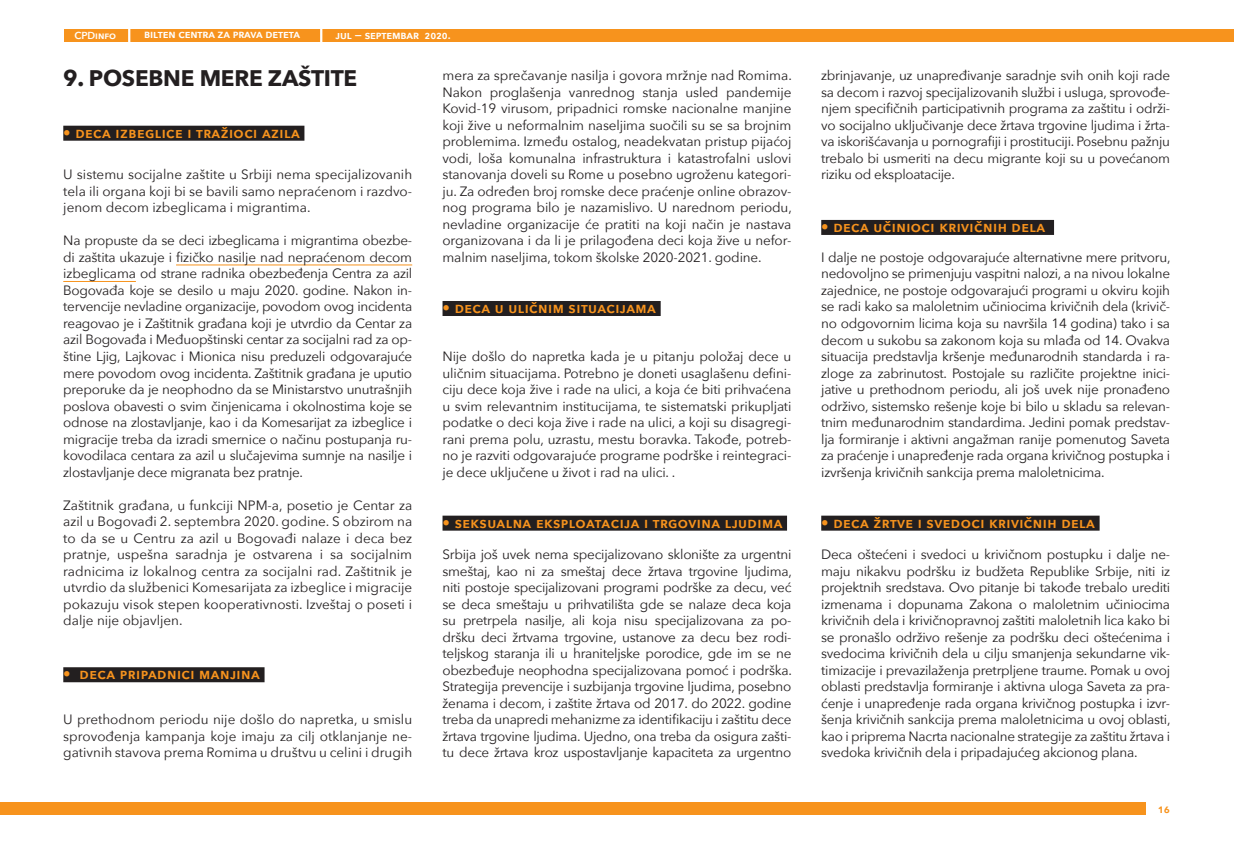
<style>
.page{position:relative;width:1234px;height:851px;background:#fff}
.page>*{position:absolute;margin:0;border:0;box-sizing:border-box;transform-origin:0 0}
.t1{font:700 22.5px "Avenir Next";letter-spacing:-.01em;color:#231f20}
.t2{font:600 15px "Avenir Next";letter-spacing:.03em;color:#f7931d}
.t3{font:13.5px/16.5px "Avenir Next";letter-spacing:-.02em;color:#231f20;text-align:justify}
.t4{font:600 12px "Avenir Next";color:#f7931d}
.t5{font:600 11.4px "Avenir Next";letter-spacing:-.01em;color:#fff}
.t6{font:600 10.2px "Avenir Next";letter-spacing:-.01em;color:#fff}
</style>
<div class="page">
<div style="left:64px;top:29px;width:1169px;height:13px;background:#f7931d"></div>
<div style="left:0;top:802px;width:1145px;height:13px;background:#f7931d"></div>
<svg style="left:128px;top:29px;width:2px;height:13px"></svg>
<svg style="left:320px;top:29px;width:2px;height:13px"></svg>
<div style="left:63px;top:126px;width:241px;height:15px;background:#231f20"></div>
<hr style="left:176px;top:264px;width:236px;height:1px;background:#f7931d">
<hr style="left:63px;top:281px;width:73px;height:1px;background:#f7931d">
<div style="left:63px;top:667px;width:201px;height:15px;background:#231f20"></div>
<div style="left:442px;top:301px;width:218px;height:15px;background:#231f20"></div>
<div style="left:442px;top:515px;width:344px;height:15px;background:#231f20"></div>
<div style="left:821px;top:220px;width:232px;height:15px;background:#231f20"></div>
<div style="left:821px;top:515px;width:278px;height:15px;background:#231f20"></div>
<p class="t6" style="left:75px;top:27px;width:43px">CPDinfo</p>
<p class="t5" style="left:144px;top:24px;width:157px">bilten centra za prava deteta</p>
<p class="t5" style="left:335px;top:25px;width:116px">jul − septembar 2020.</p>
<h1 class="t1" style="left:63px;top:59px;width:295px">9. POSEBNE MERE ZAŠTITE</h1>
<p class="t2" style="left:63px;top:120px;width:238px">• deca izbeglice i tražioci azila</p>
<p class="t3" style="left:63px;top:166px;width:350px">U sistemu socijalne zaštite u Srbiji nema specijalizovanih tela ili organa koji bi se bavili samo nepraćenom i razdvo&shy;jenom decom izbeglicama i migrantima.</p>
<p class="t3" style="left:63px;top:232px;width:350px">Na propuste da se deci izbeglicama i migrantima obezbe&shy;di zaštita ukazuje i fizičko nasilje nad nepraćenom decom izbeglicama od strane radnika obezbeđenja Centra za azil Bogovađa koje se desilo u maju 2020. godine. Nakon in&shy;tervencije nevladine organizacije, povodom ovog incidenta reagovao je i Zaštitnik građana koji je utvrdio da Centar za azil Bogovađa i Međuopštinski centar za socijalni rad za op&shy;štine Ljig, Lajkovac i Mionica nisu preduzeli odgovarajuće mere povodom ovog incidenta. Zaštitnik građana je uputio preporuke da je neophodno da se Ministarstvo unutrašnjih poslova obavesti o svim činjenicama i okolnostima koje se odnose na zlostavljanje, kao i da Komesarijat za izbeglice i migracije treba da izradi smernice o načinu postupanja ru&shy;kovodilaca centara za azil u slučajevima sumnje na nasilje i zlostavljanje dece migranata bez pratnje.</p>
<p class="t3" style="left:63px;top:496px;width:350px">Zaštitnik građana, u funkciji NPM-a, posetio je Centar za azil u Bogovađi 2. septembra 2020. godine. S obzirom na to da se u Centru za azil u Bogovađi nalaze i deca bez pratnje, uspešna saradnja je ostvarena i sa socijalnim radnicima iz lokalnog centra za socijalni rad. Zaštitnik je utvrdio da službenici Komesarijata za izbeglice i migracije pokazuju visok stepen kooperativnosti. Izveštaj o poseti i dalje nije objavljen.</p>
<p class="t2" style="left:63px;top:661px;width:198px">• deca pripadnici manjina</p>
<p class="t3" style="left:63px;top:710px;width:350px">U prethodnom periodu nije došlo do napretka, u smislu sprovođenja kampanja koje imaju za cilj otklanjanje ne&shy;gativnih stavova prema Romima u društvu u celini i drugih</p>
<p class="t3" style="left:442px;top:67px;width:351px">mera za sprečavanje nasilja i govora mržnje nad Romima.<br>Nakon proglašenja vanrednog stanja usled pandemije Kovid-19 virusom, pripadnici romske nacionalne manjine koji žive u neformalnim naseljima suočili su se sa brojnim problemima. Između ostalog, neadekvatan pristup pijaćoj vodi, loša komunalna infrastruktura i katastrofalni uslovi stanovanja doveli su Rome u posebno ugroženu kategori&shy;ju. Za određen broj romske dece praćenje online obrazov&shy;nog programa bilo je nazamislivo. U narednom periodu, nevladine organizacije će pratiti na koji način je nastava organizovana i da li je prilagođena deci koja žive u nefor&shy;malnim naseljima, tokom školske 2020-2021. godine.</p>
<p class="t2" style="left:442px;top:295px;width:215px">• deca u uličnim situacijama</p>
<p class="t3" style="left:442px;top:347px;width:350px">Nije došlo do napretka kada je u pitanju položaj dece u uličnim situacijama. Potrebno je doneti usaglašenu defini&shy;ciju dece koja žive i rade na ulici, a koja će biti prihvaćena u svim relevantnim institucijama, te sistematski prikupljati podatke o deci koja žive i rade na ulici, a koji su disagregi&shy;rani prema polu, uzrastu, mestu boravka. Takođe, potreb&shy;no je razviti odgovarajuće programe podrške i reintegraci&shy;je dece uključene u život i rad na ulici. .</p>
<p class="t2" style="left:442px;top:509px;width:341px">• seksualna eksploatacija i trgovina ljudima</p>
<p class="t3" style="left:442px;top:545px;width:351px">Srbija još uvek nema specijalizovano sklonište za urgentni smeštaj, kao ni za smeštaj dece žrtava trgovine ljudima, niti postoje specijalizovani programi podrške za decu, već se deca smeštaju u prihvatilišta gde se nalaze deca koja su pretrpela nasilje, ali koja nisu specijalizovana za po&shy;dršku deci žrtvama trgovine, ustanove za decu bez rodi&shy;teljskog staranja ili u hraniteljske porodice, gde im se ne obezbeđuje neophodna specijalizovana pomoć i podrška.<br>Strategija prevencije i suzbijanja trgovine ljudima, posebno ženama i decom, i zaštite žrtava od 2017. do 2022. godine treba da unapredi mehanizme za identifikaciju i zaštitu dece žrtava trgovine ljudima. Ujedno, ona treba da osigura zašti&shy;tu dece žrtava kroz uspostavljanje kapaciteta za urgentno</p>
<p class="t3" style="left:821px;top:67px;width:350px">zbrinjavanje, uz unapređivanje saradnje svih onih koji rade sa decom i razvoj specijalizovanih službi i usluga, sprovođe&shy;njem specifičnih participativnih programa za zaštitu i održi&shy;vo socijalno uključivanje dece žrtava trgovine ljudima i žrta&shy;va iskorišćavanja u pornografiji i prostituciji. Posebnu pažnju trebalo bi usmeriti na decu migrante koji su u povećanom riziku od eksploatacije.</p>
<p class="t2" style="left:821px;top:214px;width:225px">• deca učinioci krivičnih dela</p>
<p class="t3" style="left:821px;top:248px;width:351px">I dalje ne postoje odgovarajuće alternativne mere pritvoru, nedovoljno se primenjuju vaspitni nalozi, a na nivou lokalne zajednice, ne postoje odgovarajući programi u okviru kojih se radi kako sa maloletnim učiniocima krivičnih dela (krivič&shy;no odgovornim licima koja su navršila 14 godina) tako i sa decom u sukobu sa zakonom koja su mlađa od 14. Ovakva situacija predstavlja kršenje međunarodnih standarda i ra&shy;zloge za zabrinutost. Postojale su različite projektne inici&shy;jative u prethodnom periodu, ali još uvek nije pronađeno održivo, sistemsko rešenje koje bi bilo u skladu sa relevan&shy;tnim međunarodnim standardima. Jedini pomak predstav&shy;lja formiranje i aktivni angažman ranije pomenutog Saveta za praćenje i unapređenje rada organa krivičnog postupka i izvršenja krivičnih sankcija prema maloletnicima.</p>
<p class="t2" style="left:821px;top:509px;width:275px">• deca žrtve i svedoci krivičnih dela</p>
<p class="t3" style="left:821px;top:545px;width:351px">Deca oštećeni i svedoci u krivičnom postupku i dalje ne&shy;maju nikakvu podršku iz budžeta Republike Srbije, niti iz projektnih sredstava. Ovo pitanje bi takođe trebalo urediti izmenama i dopunama Zakona o maloletnim učiniocima krivičnih dela i krivičnopravnoj zaštiti maloletnih lica kako bi se pronašlo održivo rešenje za podršku deci oštećenima i svedocima krivičnih dela u cilju smanjenja sekundarne vik&shy;timizacije i prevazilaženja pretrpljene traume. Pomak u ovoj oblasti predstavlja formiranje i aktivna uloga Saveta za pra&shy;ćenje i unapređenje rada organa krivičnog postupka i izvr&shy;šenja krivičnih sankcija prema maloletnicima u ovoj oblasti, kao i priprema Nacrta nacionalne strategije za zaštitu žrtava i svedoka krivičnih dela i pripadajućeg akcionog plana.</p>
<p class="t4" style="left:1157px;top:798px;width:14px">16</p>
</div>
